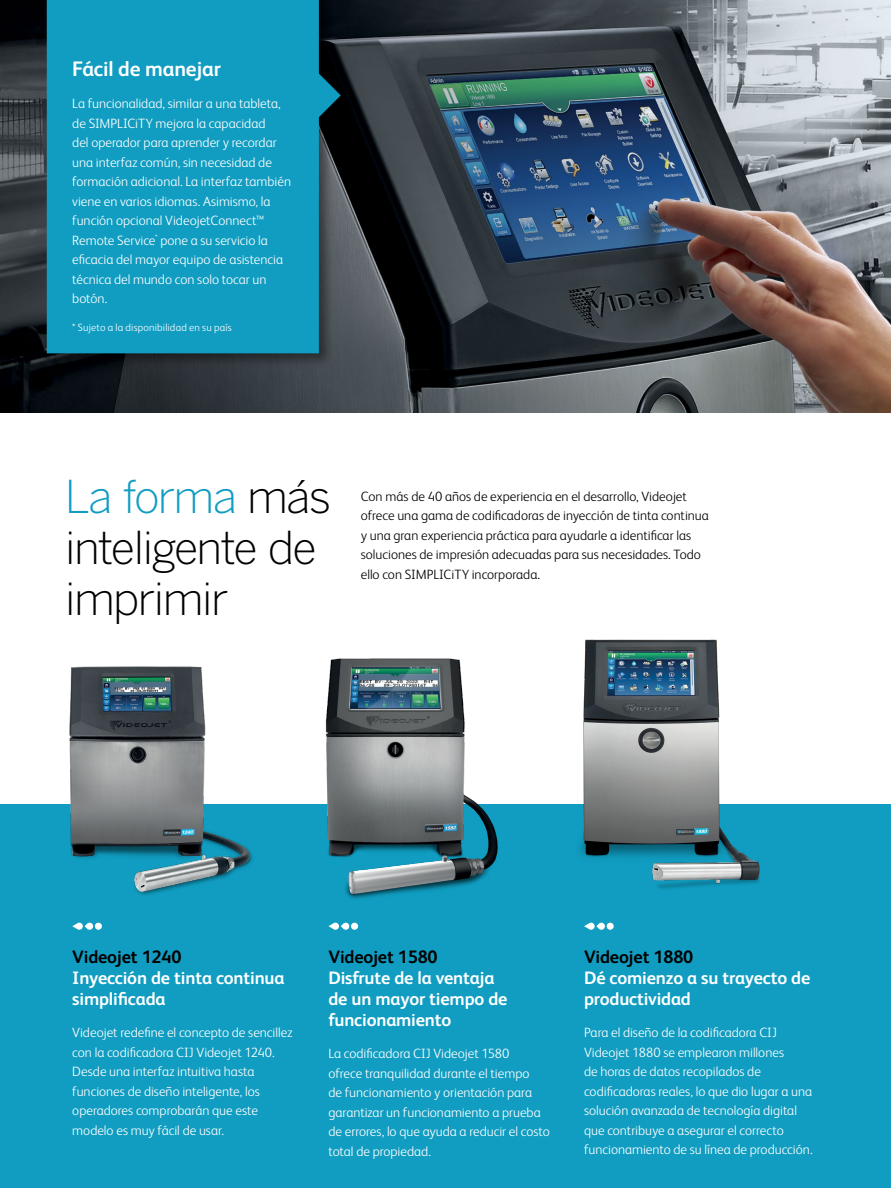
<style>
.page{position:relative;width:891px;height:1188px;background:#fff}
.page>*{position:absolute;margin:0;border:0;box-sizing:border-box;transform-origin:0 0}
.t1{font:300 45px/51px "Benton Gothic";letter-spacing:-.04em;color:#000}
.t2{font:700 21px "FS Albert Pro";letter-spacing:-.01em;color:#fff}
.t3{font:700 18px/21px "FS Albert Pro";letter-spacing:-.01em;color:#fff}
.t4{font:700 18px "FS Albert Pro";letter-spacing:-.01em;color:#000}
.t5{font:300 13.5px/19.5px "FS Albert Pro";color:#fff}
.t6{font:300 13.5px/19.5px "FS Albert Pro";color:#000}
.t7{font:300 10.5px "FS Albert Pro";letter-spacing:.015em;color:#fff}
.s1{color:#109dc1}
</style>
<div class="page">
<img style="left:0;top:0;width:891px;height:412px">
<div style="left:0;top:804px;width:891px;height:384px;background:#109dc1"></div>
<div style="left:95px;top:923px;width:7px;height:7px;background:#fff;border-radius:50%"></div>
<svg style="left:72px;top:923px;width:21px;height:7px"></svg>
<div style="left:351px;top:923px;width:7px;height:7px;background:#fff;border-radius:50%"></div>
<svg style="left:328px;top:923px;width:21px;height:7px"></svg>
<div style="left:607px;top:923px;width:7px;height:7px;background:#fff;border-radius:50%"></div>
<svg style="left:584px;top:923px;width:21px;height:7px"></svg>
<img style="left:325px;top:658px;width:173px;height:241px">
<img style="left:580px;top:639px;width:180px;height:250px">
<div style="left:44px;top:0;width:310px;height:368px;background:#000;opacity:.4"></div>
<svg style="left:47px;top:0;width:294px;height:353px;background:#1295b7"></svg>
<img style="left:69px;top:666px;width:183px;height:229px">
<h2 class="t2" style="left:72px;top:54px;width:150px">Fácil de manejar</h2>
<p class="t5" style="left:72px;top:93px;width:220px">La funcionalidad, similar a una tableta, de SIMPLICiTY mejora la capacidad<br>del operador para aprender y recordar una interfaz común, sin necesidad de formación adicional. La interfaz también viene en varios idiomas. Asimismo, la función opcional VideojetConnect™ Remote Service<sup>*</sup> pone a su servicio la eficacia del mayor equipo de asistencia técnica del mundo con solo tocar un botón.</p>
<p class="t7" style="left:72px;top:320px;width:161px">* Sujeto a la disponibilidad en su país</p>
<h1 class="t1" style="left:65px;top:472px;width:268px"><span class="s1">La forma</span> más inteligente de imprimir</h1>
<p class="t6" style="left:361px;top:486px;width:350px">Con más de 40 años de experiencia en el desarrollo, Videojet ofrece una gama de codificadoras de inyección de tinta continua y una gran experiencia práctica para ayudarle a identificar las soluciones de impresión adecuadas para sus necesidades. Todo ello con SIMPLICiTY incorporada.</p>
<h3 class="t4" style="left:72px;top:944px;width:111px">Videojet 1240</h3>
<h3 class="t3" style="left:72px;top:966px;width:214px">Inyección de tinta continua simplificada</h3>
<p class="t5" style="left:72px;top:1022px;width:222px">Videojet redefine el concepto de sencillez con la codificadora CIJ Videojet 1240.<br>Desde una interfaz intuitiva hasta funciones de diseño inteligente, los operadores comprobarán que este modelo es muy fácil de usar.</p>
<h3 class="t4" style="left:328px;top:944px;width:111px">Videojet 1580</h3>
<h3 class="t3" style="left:328px;top:966px;width:181px">Disfrute de la ventaja de un mayor tiempo de funcionamiento</h3>
<p class="t5" style="left:328px;top:1043px;width:223px">La codificadora CIJ Videojet 1580<br>ofrece tranquilidad durante el tiempo<br>de funcionamiento y orientación para garantizar un funcionamiento a prueba de errores, lo que ayuda a reducir el costo total de propiedad.</p>
<h3 class="t4" style="left:584px;top:944px;width:111px">Videojet 1880</h3>
<h3 class="t3" style="left:584px;top:966px;width:228px">Dé comienzo a su trayecto de productividad</h3>
<p class="t5" style="left:584px;top:1022px;width:230px">Para el diseño de la codificadora CIJ Videojet 1880 se emplearon millones<br>de horas de datos recopilados de codificadoras reales, lo que dio lugar a una solución avanzada de tecnología digital que contribuye a asegurar el correcto funcionamiento de su línea de producción.</p>
</div>
